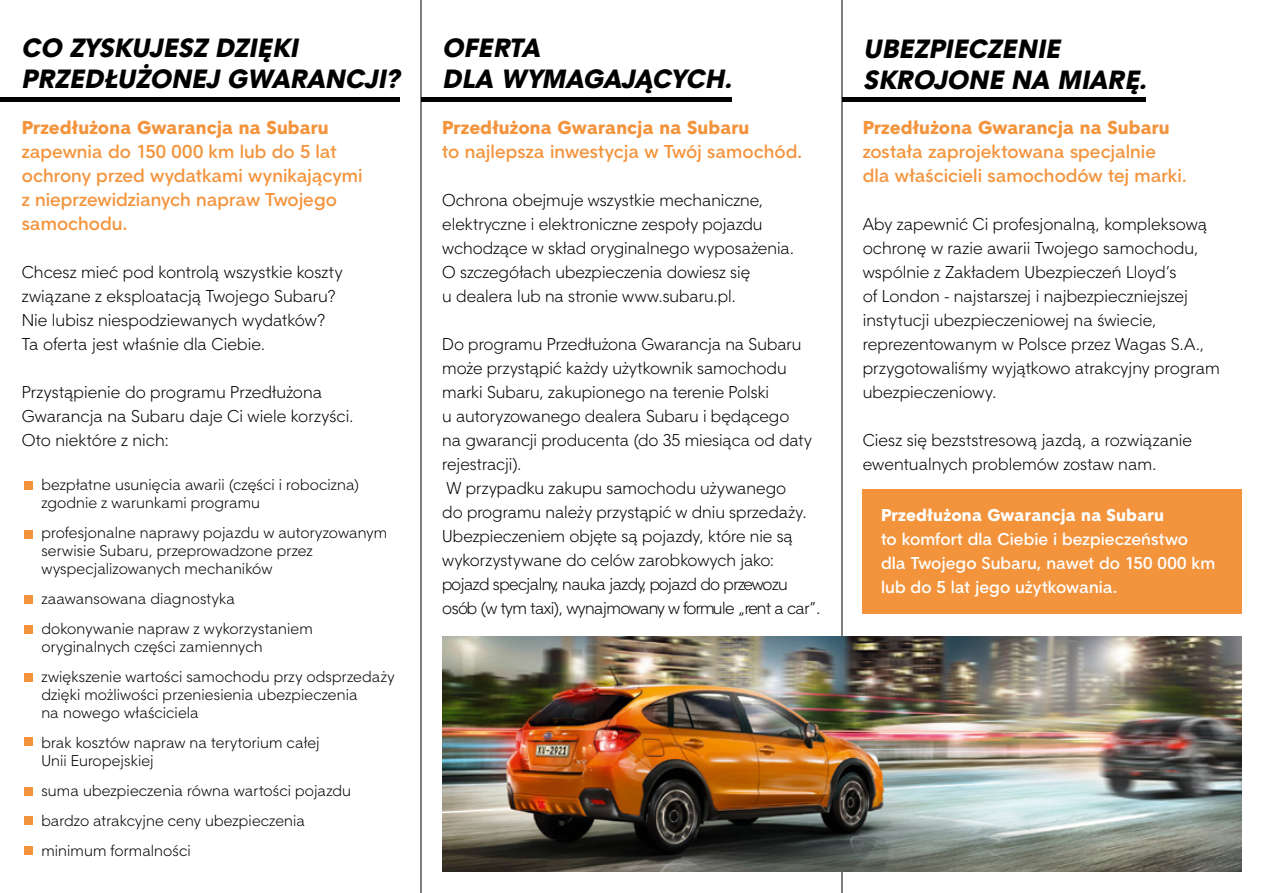
<style>
.page{position:relative;width:1263px;height:893px;background:#fff}
.page>*{position:absolute;margin:0;border:0;box-sizing:border-box;transform-origin:0 0}
.t1{font:italic 25.5px/30.6px "Straight EFN Heavy";color:#000}
.t2{font:700 18px/24px "Straight EFN";color:#f3943d}
.t3{font:18px "Straight EFN Heavy";color:#f3943d}
.t4{font:16.5px/24px "Straight EFN";color:#000}
.t5{font:700 16.5px/24px "Straight EFN";color:#fff}
.t6{font:16.5px "Straight EFN Heavy";letter-spacing:.005em;color:#fff}
.t7{font:15px/18px "Straight EFN";letter-spacing:.005em;color:#000}
</style>
<div class="page">
<hr style="left:842px;top:0;width:1px;height:893px;background:#000">
<div style="left:863px;top:489px;width:379px;height:125px;background:#f3943d"></div>
<hr style="left:0;top:97px;width:400px;height:4px;background:#000">
<hr style="left:421px;top:97px;width:310px;height:4px;background:#000">
<hr style="left:842px;top:97px;width:303px;height:4px;background:#000">
<div style="left:24px;top:481px;width:8px;height:8px;background:#f3943d"></div>
<div style="left:24px;top:530px;width:8px;height:8px;background:#f3943d"></div>
<div style="left:24px;top:595px;width:8px;height:8px;background:#f3943d"></div>
<div style="left:24px;top:626px;width:8px;height:8px;background:#f3943d"></div>
<div style="left:24px;top:673px;width:8px;height:9px;background:#f3943d"></div>
<div style="left:24px;top:737px;width:8px;height:9px;background:#f3943d"></div>
<div style="left:24px;top:787px;width:8px;height:8px;background:#f3943d"></div>
<div style="left:24px;top:816px;width:8px;height:9px;background:#f3943d"></div>
<div style="left:24px;top:847px;width:8px;height:8px;background:#f3943d"></div>
<hr style="left:421px;top:0;width:1px;height:893px;background:#000">
<img style="left:442px;top:636px;width:800px;height:236px">
<h1 class="t1" style="left:21px;top:33px;width:380px">CO ZYSKUJESZ DZIĘKI<br>PRZEDŁUŻONEJ GWARANCJI?</h1>
<h1 class="t1" style="left:442px;top:32px;width:142px;line-height:31.5px">OFERTA<br>DLA WYMAGAJ</h1>
<h1 class="t1" style="left:634px;top:64px;width:37px">ĄCYC</h1>
<h1 class="t1" style="left:705px;top:64px;width:29px">H.</h1>
<p class="t3" style="left:22px;top:116px;width:308px">Przedłużona Gwarancja na Subaru</p>
<p class="t2" style="left:22px;top:139px;width:342px">zapewnia do 150 000 km lub do 5 lat ochrony przed wydatkami wynikającymi z nieprzewidzianych napraw Twojego samochodu.</p>
<p class="t4" style="left:22px;top:260px;width:322px">Chcesz mieć pod kontrolą wszystkie koszty związane z eksploatacją Twojego Subaru?<br>Nie lubisz niespodziewanych wydatków?<br>Ta oferta jest właśnie dla Ciebie.</p>
<p class="t4" style="left:22px;top:380px;width:333px">Przystąpienie do programu Przedłużona<br>Gwarancja na Subaru daje Ci wiele korzyści.<br>Oto niektóre z nich:</p>
<p class="t7" style="left:41px;top:476px;width:320px">bezpłatne usunięcia awarii (części i robocizna) zgodnie z warunkami programu</p>
<p class="t7" style="left:41px;top:524px;width:347px">profesjonalne naprawy pojazdu w autoryzowanym serwisie Subaru, przeprowadzone przez wyspecjalizowanych mechaników</p>
<p class="t7" style="left:41px;top:584px;width:273px;line-height:30px">zaawansowana diagnostyka dokonywanie napraw z wykorzystaniem</p>
<p class="t7" style="left:41px;top:632px;width:355px;line-height:30px">oryginalnych części zamiennych<br>zwiększenie wartości samochodu przy odsprzedaży</p>
<p class="t7" style="left:41px;top:686px;width:318px">dzięki możliwości przeniesienia ubezpieczenia na nowego właściciela</p>
<p class="t7" style="left:41px;top:734px;width:280px">brak kosztów napraw na terytorium całej<br>Unii Europejskiej</p>
<p class="t7" style="left:41px;top:776px;width:311px;line-height:30px">suma ubezpieczenia równa wartości pojazdu bardzo atrakcyjne ceny ubezpieczenia minimum formalności</p>
<p class="t3" style="left:442px;top:116px;width:308px">Przedłużona Gwarancja na Subaru</p>
<p class="t2" style="left:442px;top:139px;width:362px">to najlepsza inwestycja w Twój samochód.</p>
<p class="t4" style="left:442px;top:188px;width:353px">Ochrona obejmuje wszystkie mechaniczne, elektryczne i elektroniczne zespoły pojazdu wchodzące w skład oryginalnego wyposażenia.<br>O szczegółach ubezpieczenia dowiesz się<br>u dealera lub na stronie www.subaru.pl.</p>
<p class="t4" style="left:442px;top:332px;width:380px">Do programu Przedłużona Gwarancja na Subaru może przystąpić każdy użytkownik samochodu marki Subaru, zakupionego na terenie Polski<br>u autoryzowanego dealera Subaru i będącego<br>na gwarancji producenta (do 35 miesiąca od daty rejestracji).<br>W przypadku zakupu samochodu używanego<br>do programu należy przystąpić w dniu sprzedaży.<br>Ubezpieczeniem objęte są pojazdy, które nie są wykorzystywane do celów zarobkowych jako: pojazd specjalny, nauka jazdy, pojazd do przewozu osób (w tym taxi), wynajmowany w formule „rent a car”.</p>
<h1 class="t1" style="left:863px;top:34px;width:234px">UBEZPIECZENIE<br>SKROJONE NA MIARĘ</h1>
<h1 class="t1" style="left:1139px;top:64px;width:9px">.</h1>
<p class="t3" style="left:863px;top:116px;width:308px">Przedłużona Gwarancja na Subaru</p>
<p class="t2" style="left:863px;top:139px;width:326px">została zaprojektowana specjalnie dla właścicieli samochodów tej marki.</p>
<p class="t4" style="left:863px;top:212px;width:359px">Aby zapewnić Ci profesjonalną, kompleksową ochronę w razie awarii Twojego samochodu, wspólnie z Zakładem Ubezpieczeń Lloyd’s<br>of London - najstarszej i najbezpieczniejszej instytucji ubezpieczeniowej na świecie, reprezentowanym w Polsce przez Wagas S.A., przygotowaliśmy wyjątkowo atrakcyjny program ubezpieczeniowy.</p>
<p class="t4" style="left:863px;top:428px;width:331px">Ciesz się bezststresową jazdą, a rozwiązanie ewentualnych problemów zostaw nam.</p>
<p class="t6" style="left:881px;top:505px;width:284px">Przedłużona Gwarancja na Subaru</p>
<p class="t5" style="left:881px;top:527px;width:336px">to komfort dla Ciebie i bezpieczeństwo dla Twojego Subaru, nawet do 150 000 km lub do 5 lat jego użytkowania.</p>
</div>
